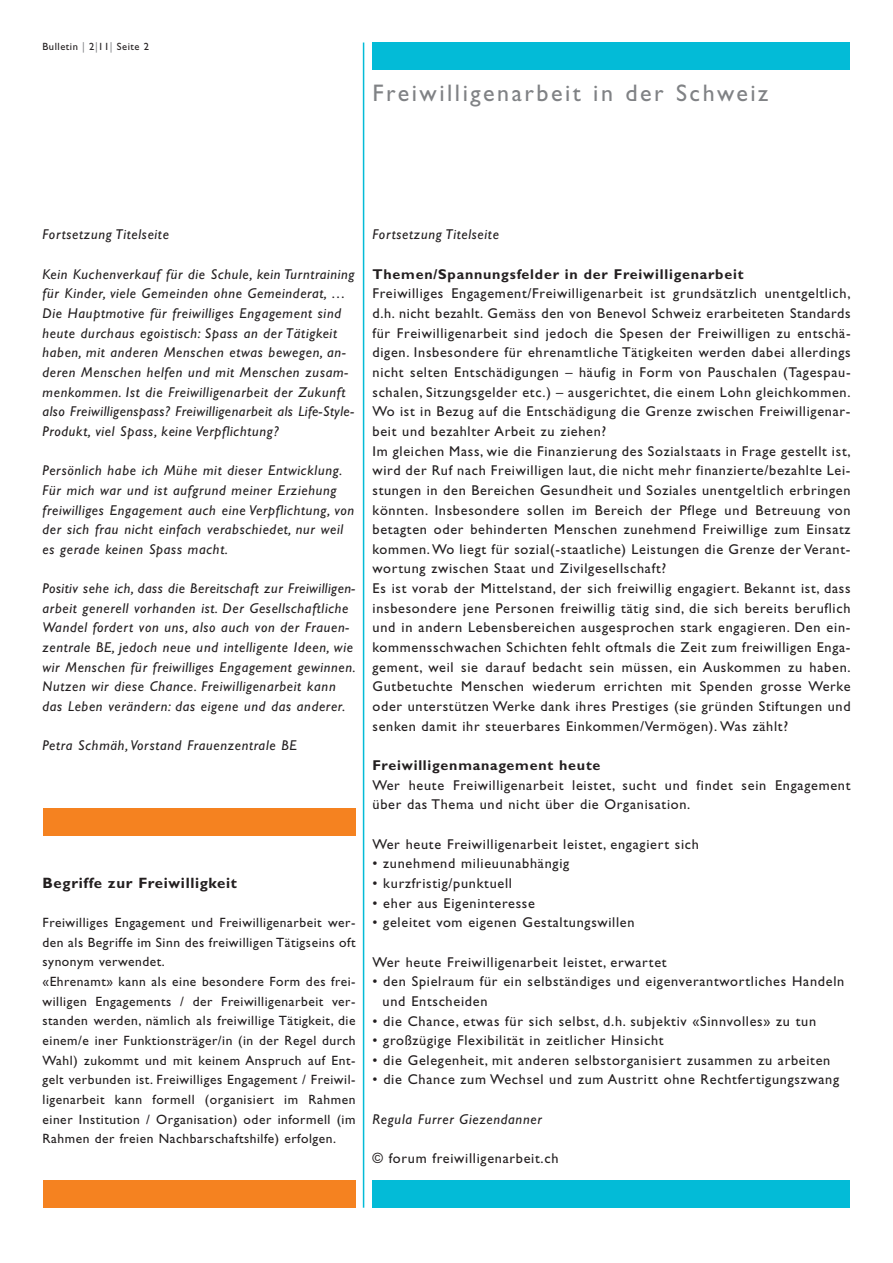
<style>
.page{position:relative;width:893px;height:1263px;background:#fff}
.page>*{position:absolute;margin:0;border:0;box-sizing:border-box;transform-origin:0 0}
.t1{font:24px "Gill Sans";letter-spacing:.105em;color:#808285}
.t2{font:700 15px "Gill Sans";letter-spacing:.045em;color:#231f20}
.t3{font:14.25px/19.6px "Gill Sans";letter-spacing:.05em;color:#231f20}
.t4{font:italic 14.25px/19.6px "Gill Sans";letter-spacing:.05em;color:#231f20}
.t5{font:700 14.25px "Gill Sans";letter-spacing:.055em;color:#231f20}
.t6{font:13.5px/19.6px "Gill Sans";letter-spacing:.04em;color:#231f20}
.t7{font:10.5px "Gill Sans";letter-spacing:.05em;color:#231f20}
.s1{color:#808285}
</style>
<div class="page">
<div style="left:43px;top:808px;width:312px;height:28px;background:#f58220"></div>
<div style="left:43px;top:1180px;width:312px;height:28px;background:#f58220"></div>
<div style="left:372px;top:1180px;width:478px;height:28px;background:#03bbd7"></div>
<div style="left:372px;top:43px;width:478px;height:27px;background:#03bbd7"></div>
<hr style="left:363px;top:43px;width:1px;height:1165px;background:#03bbd7">
<p class="t7" style="left:43px;top:42px;width:108px">Bulletin <span class="s1">|</span> 2<span class="s1">|</span>11<span class="s1">|</span> Seite 2</p>
<h1 class="t1" style="left:372px;top:84px;width:397px">Freiwilligenarbeit in der Schweiz</h1>
<p class="t4" style="left:43px;top:226px;width:128px">Fortsetzung Titelseite</p>
<p class="t4" style="left:43px;top:265px;width:314px">Kein Kuchenverkauf für die Schule, kein Turntraining für Kinder, viele Gemeinden ohne Gemeinderat, … Die Hauptmotive für freiwilliges Engagement sind heute durchaus egoistisch: Spass an der Tätigkeit haben, mit anderen Menschen etwas bewegen, an&shy;deren Menschen helfen und mit Menschen zusam&shy;menkommen. Ist die Freiwilligenarbeit der Zukunft also Freiwilligenspass? Freiwilligenarbeit als Life-Style-Produkt, viel Spass, keine Verpflichtung?</p>
<p class="t4" style="left:43px;top:462px;width:313px">Persönlich habe ich Mühe mit dieser Entwicklung.<br>Für mich war und ist aufgrund meiner Erziehung freiwilliges Engagement auch eine Verpflichtung, von der sich frau nicht einfach verabschiedet, nur weil es gerade keinen Spass macht.</p>
<p class="t4" style="left:43px;top:580px;width:315px">Positiv sehe ich, dass die Bereitschaft zur Freiwilligen&shy;arbeit generell vorhanden ist. Der Gesellschaftliche Wandel fordert von uns, also auch von der Frauen&shy;zentrale BE, jedoch neue und intelligente Ideen, wie wir Menschen für freiwilliges Engagement gewinnen.<br>Nutzen wir diese Chance. Freiwilligenarbeit kann das Leben verändern: das eigene und das anderer.</p>
<p class="t4" style="left:43px;top:737px;width:256px">Petra Schmäh,Vorstand Frauenzentrale BE</p>
<p class="t2" style="left:43px;top:877px;width:196px">Begriffe zur Freiwilligkeit</p>
<p class="t6" style="left:43px;top:914px;width:315px">Freiwilliges Engagement und Freiwilligenarbeit wer&shy;den als Begriffe im Sinn des freiwilligen Tätigseins oft synonym verwendet.<br>«Ehrenamt» kann als eine besondere Form des frei&shy;willigen Engagements / der Freiwilligenarbeit ver&shy;standen werden, nämlich als freiwillige Tätigkeit, die einem/e iner Funktionsträger/in (in der Regel durch Wahl) zukommt und mit keinem Anspruch auf Ent&shy;gelt verbunden ist. Freiwilliges Engagement / Freiwil&shy;ligenarbeit kann formell (organisiert im Rahmen einer Institution / Organisation) oder informell (im Rahmen der freien Nachbarschaftshilfe) erfolgen.</p>
<p class="t4" style="left:372px;top:226px;width:128px">Fortsetzung Titelseite</p>
<p class="t5" style="left:372px;top:268px;width:372px">Themen/Spannungsfelder in der Freiwilligenarbeit</p>
<p class="t3" style="left:372px;top:285px;width:480px">Freiwilliges Engagement/Freiwilligenarbeit ist grundsätzlich unentgeltlich, d.h. nicht bezahlt. Gemäss den von Benevol Schweiz erarbeiteten Standards für Freiwilligenarbeit sind jedoch die Spesen der Freiwilligen zu entschä&shy;digen. Insbesondere für ehrenamtliche Tätigkeiten werden dabei allerdings nicht selten Entschädigungen – häufig in Form von Pauschalen (Tagespau&shy;schalen, Sitzungsgelder etc.) – ausgerichtet, die einem Lohn gleichkommen.<br>Wo ist in Bezug auf die Entschädigung die Grenze zwischen Freiwilligenar&shy;beit und bezahlter Arbeit zu ziehen?<br>Im gleichen Mass, wie die Finanzierung des Sozialstaats in Frage gestellt ist, wird der Ruf nach Freiwilligen laut, die nicht mehr finanzierte/bezahlte Lei&shy;stungen in den Bereichen Gesundheit und Soziales unentgeltlich erbringen könnten. Insbesondere sollen im Bereich der Pflege und Betreuung von betagten oder behinderten Menschen zunehmend Freiwillige zum Einsatz kommen.Wo liegt für sozial(-staatliche) Leistungen die Grenze der Verant&shy;wortung zwischen Staat und Zivilgesellschaft?<br>Es ist vorab der Mittelstand, der sich freiwillig engagiert. Bekannt ist, dass insbesondere jene Personen freiwillig tätig sind, die sich bereits beruflich und in andern Lebensbereichen ausgesprochen stark engagieren. Den ein&shy;kommensschwachen Schichten fehlt oftmals die Zeit zum freiwilligen Enga&shy;gement, weil sie darauf bedacht sein müssen, ein Auskommen zu haben.<br>Gutbetuchte Menschen wiederum errichten mit Spenden grosse Werke oder unterstützen Werke dank ihres Prestiges (sie gründen Stiftungen und senken damit ihr steuerbares Einkommen/Vermögen). Was zählt?</p>
<p class="t5" style="left:372px;top:760px;width:229px">Freiwilligenmanagement heute</p>
<p class="t3" style="left:372px;top:776px;width:479px">Wer heute Freiwilligenarbeit leistet, sucht und findet sein Engagement über das Thema und nicht über die Organisation.</p>
<p class="t3" style="left:372px;top:835px;width:328px">Wer heute Freiwilligenarbeit leistet, engagiert sich</p>
<p class="t3" style="left:372px;top:855px;width:198px">• zunehmend milieuunabhängig</p>
<p class="t3" style="left:372px;top:875px;width:141px">• kurzfristig/punktuell</p>
<p class="t3" style="left:372px;top:894px;width:164px">• eher aus Eigeninteresse</p>
<p class="t3" style="left:372px;top:914px;width:264px">• geleitet vom eigenen Gestaltungswillen</p>
<p class="t3" style="left:372px;top:953px;width:296px">Wer heute Freiwilligenarbeit leistet, erwartet</p>
<p class="t3" style="left:383px;top:973px;width:463px;text-indent:-10px">• den Spielraum für ein selbständiges und eigenverantwortliches Handeln und Entscheiden</p>
<p class="t3" style="left:372px;top:1012px;width:445px">• die Chance, etwas für sich selbst, d.h. subjektiv «Sinnvolles» zu tun</p>
<p class="t3" style="left:372px;top:1032px;width:293px">• großzügige Flexibilität in zeitlicher Hinsicht</p>
<p class="t3" style="left:372px;top:1051px;width:459px">• die Gelegenheit, mit anderen selbstorganisiert zusammen zu arbeiten</p>
<p class="t3" style="left:372px;top:1071px;width:468px">• die Chance zum Wechsel und zum Austritt ohne Rechtfertigungszwang</p>
<p class="t4" style="left:372px;top:1110px;width:171px">Regula Furrer Giezendanner</p>
<p class="t3" style="left:372px;top:1150px;width:187px">© forum freiwilligenarbeit.ch</p>
</div>
